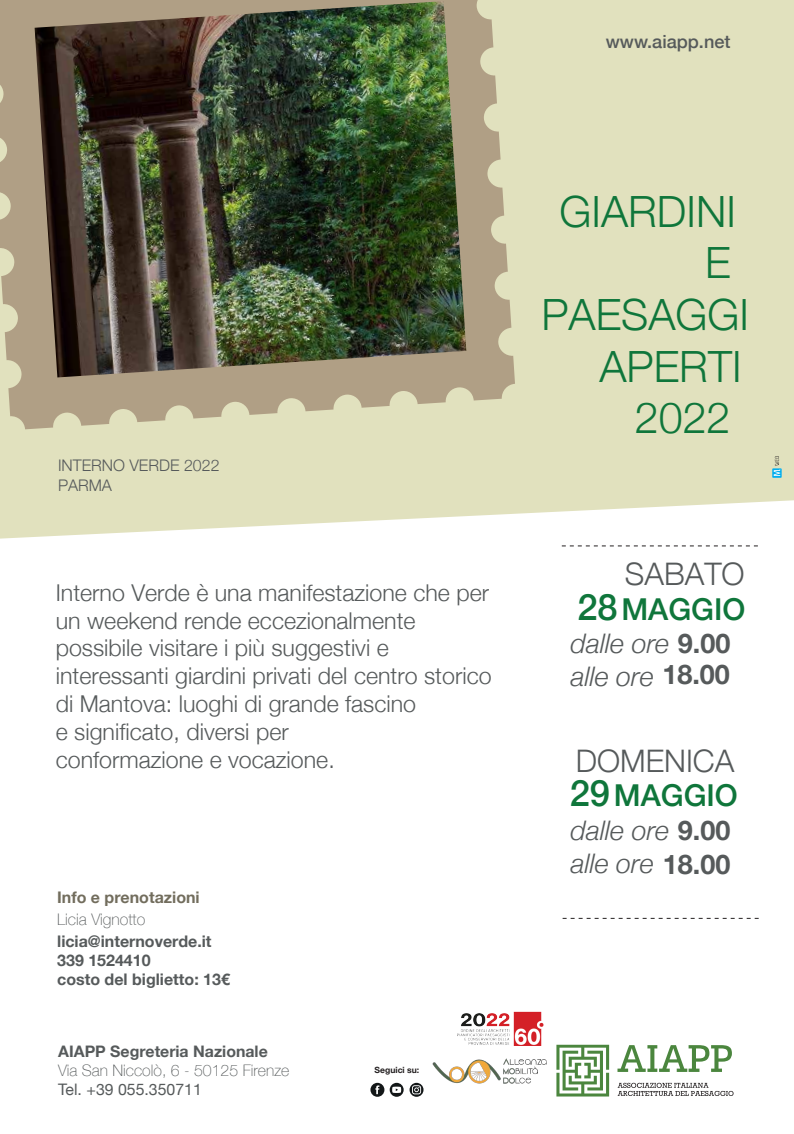
<style>
.page{position:relative;width:794px;height:1134px;background:#fff}
.page>*{position:absolute;margin:0;border:0;box-sizing:border-box;transform-origin:0 0}
.t1{font:300 43.08px "Helvetica Neue";color:#0f763b}
.t2{font:300 31.08px "Helvetica Neue";color:#565a5b}
.t3{font:500 30.16px "Helvetica Neue";color:#0f763b}
.t4{font:italic 300 27px/33.2px "Helvetica Neue";color:#565a5b}
.t5{font:700 27px "Helvetica Neue";color:#565a5b}
.t6{font:300 23.2px/27.8px "Helvetica Neue";color:#565a5b}
.t7{font:500 18.16px "Helvetica Neue";color:#565a5b}
.t8{font:700 16px/19.2px "Helvetica Neue";color:#565a5b}
.t9{font:300 16px/19.2px "Helvetica Neue";color:#565a5b}
.t10{font:700 16px "Helvetica Neue";color:#726d5d}
.t11{font:100 16px "Helvetica Neue";color:#565a5b}
.t12{font:100 15.88px "Helvetica Neue";color:#565a5b}
.t13{font:700 15.88px "Helvetica Neue";color:#565a5b}
.t14{font:15.88px "Helvetica Neue";color:#565a5b}
.t15{font:700 8.6px "Helvetica Neue";color:#231f20}
.s1{font-size:36.28px}
.s2{font-weight:700;font-style:normal}
</style>
<div class="page">
<svg style="left:0;top:0;width:794px;height:539px;background:#e3e3c2"></svg>
<svg style="left:617px;top:1083px;width:116px;height:13px"></svg>
<svg style="left:556px;top:1045px;width:53px;height:51px"></svg>
<svg style="left:617px;top:1045px;width:115px;height:27px"></svg>
<svg style="left:409px;top:1083px;width:14px;height:14px"></svg>
<svg style="left:412px;top:1085px;width:9px;height:9px"></svg>
<div style="left:370px;top:1083px;width:14px;height:14px;background:#131718;border-radius:50%"></div>
<svg style="left:375px;top:1085px;width:4px;height:9px"></svg>
<svg style="left:390px;top:1083px;width:14px;height:14px"></svg>
<svg style="left:392px;top:1087px;width:9px;height:6px"></svg>
<div style="left:772px;top:468px;width:9px;height:10px;background:#00aeef"></div>
<svg style="left:773px;top:456px;width:7px;height:20px"></svg>
<svg style="left:0;top:0;width:515px;height:429px;background:#bfb396"></svg>
<svg style="left:562px;top:545px;width:196px;height:1px"></svg>
<svg style="left:562px;top:918px;width:196px;height:1px"></svg>
<img style="left:432px;top:1058px;width:115px;height:26px">
<img style="left:35px;top:1px;width:431px;height:376px">
<img style="left:457px;top:1011px;width:87px;height:34px">
<p class="t7" style="left:606px;top:26px;width:126px">www.aiapp.net</p>
<p class="t9" style="left:58px;top:455px;width:163px">INTERNO VERDE 2022<br>PARMA</p>
<p class="t6" style="left:56px;top:577px;width:437px">Interno Verde è una manifestazione che per un weekend rende eccezionalmente possibile visitare i più suggestivi e interessanti giardini privati del centro storico di Mantova: luoghi di grande fascino<br>e significato, diversi per<br>conformazione e vocazione.</p>
<p class="t10" style="left:57px;top:885px;width:144px">Info e prenotazioni</p>
<p class="t11" style="left:57px;top:907px;width:90px">Licia Vignotto</p>
<p class="t8" style="left:57px;top:932px;width:174px">licia@internoverde.it<br>339 1524410<br>costo del biglietto: 13€</p>
<p class="t13" style="left:58px;top:1038px;width:211px">AIAPP Segreteria Nazionale</p>
<p class="t12" style="left:58px;top:1058px;width:233px">Via San Niccolò, 6 - 50125 Firenze</p>
<p class="t14" style="left:58px;top:1078px;width:145px">Tel. +39 055.350711</p>
<p class="t15" style="left:375px;top:1063px;width:46px">Seguici su:</p>
<h1 class="t1" style="left:559px;top:176px;width:178px">GIARDINI</h1>
<h1 class="t1" style="left:705px;top:228px;width:27px">E</h1>
<h1 class="t1" style="left:541px;top:280px;width:209px">PAESAGGI</h1>
<h1 class="t1" style="left:599px;top:332px;width:144px">APERTI</h1>
<h1 class="t1" style="left:635px;top:383px;width:97px">2022</h1>
<h2 class="t2" style="left:625px;top:549px;width:121px">SABATO</h2>
<h3 class="t3" style="left:577px;top:585px;width:170px"><span class="s1">28</span> MAGGIO</h3>
<p class="t4" style="left:570px;top:625px;width:161px">dalle ore <span class="s2">9.00 </span>alle ore <span class="s2">18.00</span></p>
<h2 class="t2" style="left:576px;top:736px;width:160px">DOMENICA</h2>
<h3 class="t3" style="left:570px;top:771px;width:170px"><span class="s1">29</span> MAGGIO</h3>
<p class="t4" style="left:570px;top:812px;width:161px">dalle ore <span class="s2">9.00 </span>alle ore</p>
<p class="t5" style="left:663px;top:843px;width:69px">18.00</p>
</div>
